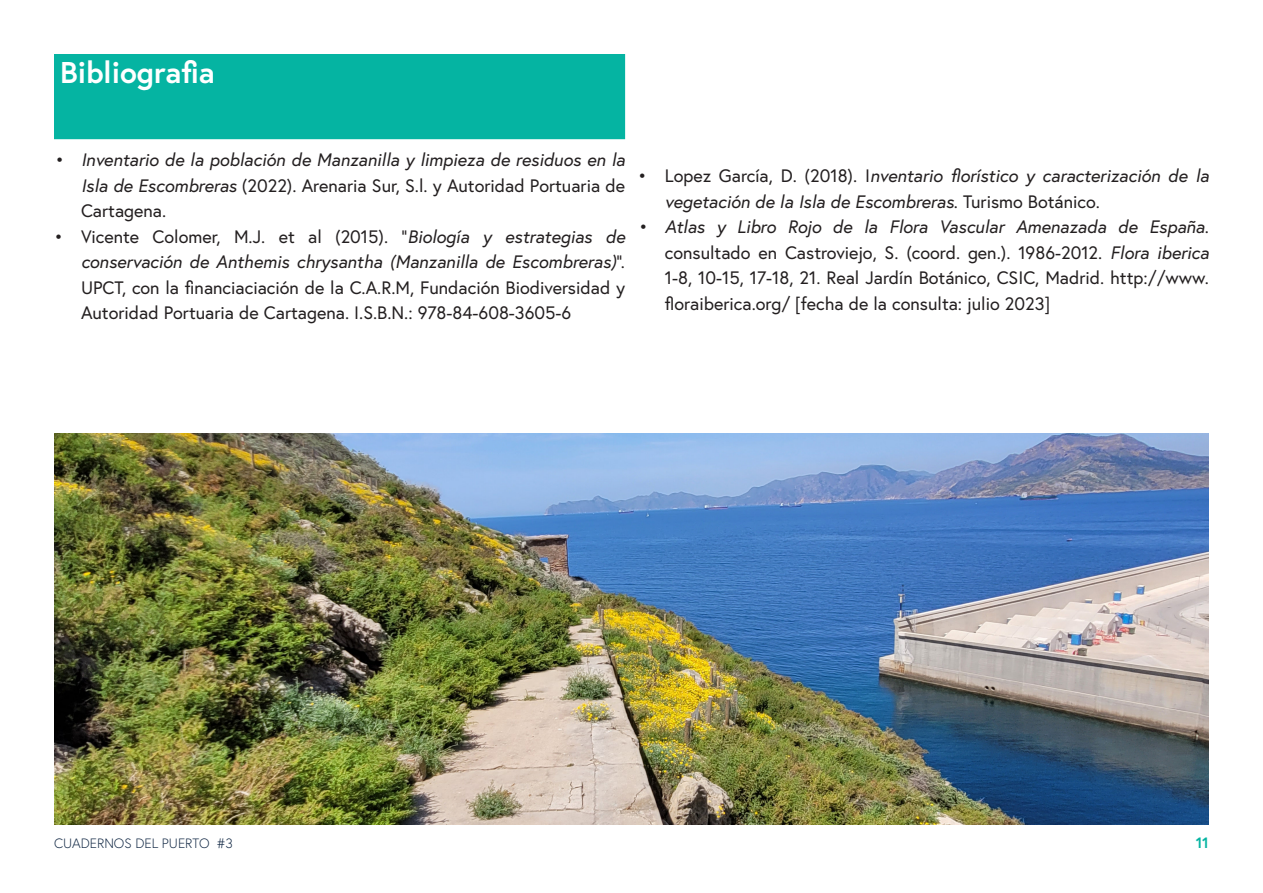
<style>
.page{position:relative;width:1263px;height:893px;background:#fff}
.page>*{position:absolute;margin:0;border:0;box-sizing:border-box;transform-origin:0 0}
.t1{font:700 30px "Europa";color:#fff}
.t2{font:18px/25.5px "Europa";color:#231f20;text-align:justify}
.t3{font:italic 18px/25.5px "Europa";color:#231f20;text-align:justify}
.t4{font:700 15px "Europa";color:#05b4a2}
.t5{font:300 13.5px "Europa";color:#0c2340}
.s1{font-style:normal}
.s2{font-style:italic}
</style>
<div class="page">
<div style="left:57px;top:57px;width:565px;height:79px;background:#05b4a2"></div>
<div style="left:54px;top:54px;width:571px;height:85px;border:6px solid #05b4a2"></div>
<img style="left:54px;top:433px;width:1155px;height:392px">
<p class="t1" style="left:60px;top:52px;width:156px">Bibliografia</p>
<p class="t3" style="left:81px;top:147px;width:546px;text-indent:-27px">• Inventario de la población de Manzanilla y limpieza de residuos en la Isla de Escombreras <span class="s1">(2022). Arenaria Sur, S.l. y Autoridad Portuaria de Cartagena.</span></p>
<p class="t2" style="left:81px;top:223px;width:546px;text-indent:-27px">• Vicente Colomer, M.J. et al (2015). “<span class="s2">Biología y estrategias de conservación de Anthemis chrysantha (Manzanilla de Escombreras)</span>”.<br>UPCT, con la financiaciación de la C.A.R.M, Fundación Biodiversidad y Autoridad Portuaria de Cartagena. I.S.B.N.: 978-84-608-3605-6</p>
<p class="t3" style="left:665px;top:163px;width:546px;text-indent:-27px"><span class="s1">• Lopez García, D. (2018). I</span>nventario florístico y caracterización de la vegetación de la Isla de Escombreras<span class="s1">. Turismo Botánico.</span></p>
<p class="t2" style="left:665px;top:214px;width:546px;text-indent:-27px"><span class="s2">• Atlas y Libro Rojo de la Flora Vascular Amenazada de España</span>. consultado en Castroviejo, S. (coord. gen.). 1986-2012. <span class="s2">Flora iberica </span>1-8, 10-15, 17-18, 21. Real Jardín Botánico, CSIC, Madrid. http://www. floraiberica.org/ [fecha de la consulta: julio 2023]</p>
<p class="t5" style="left:54px;top:834px;width:180px">CUADERNOS DEL PUERTO #3</p>
<p class="t4" style="left:1196px;top:833px;width:15px">11</p>
</div>
